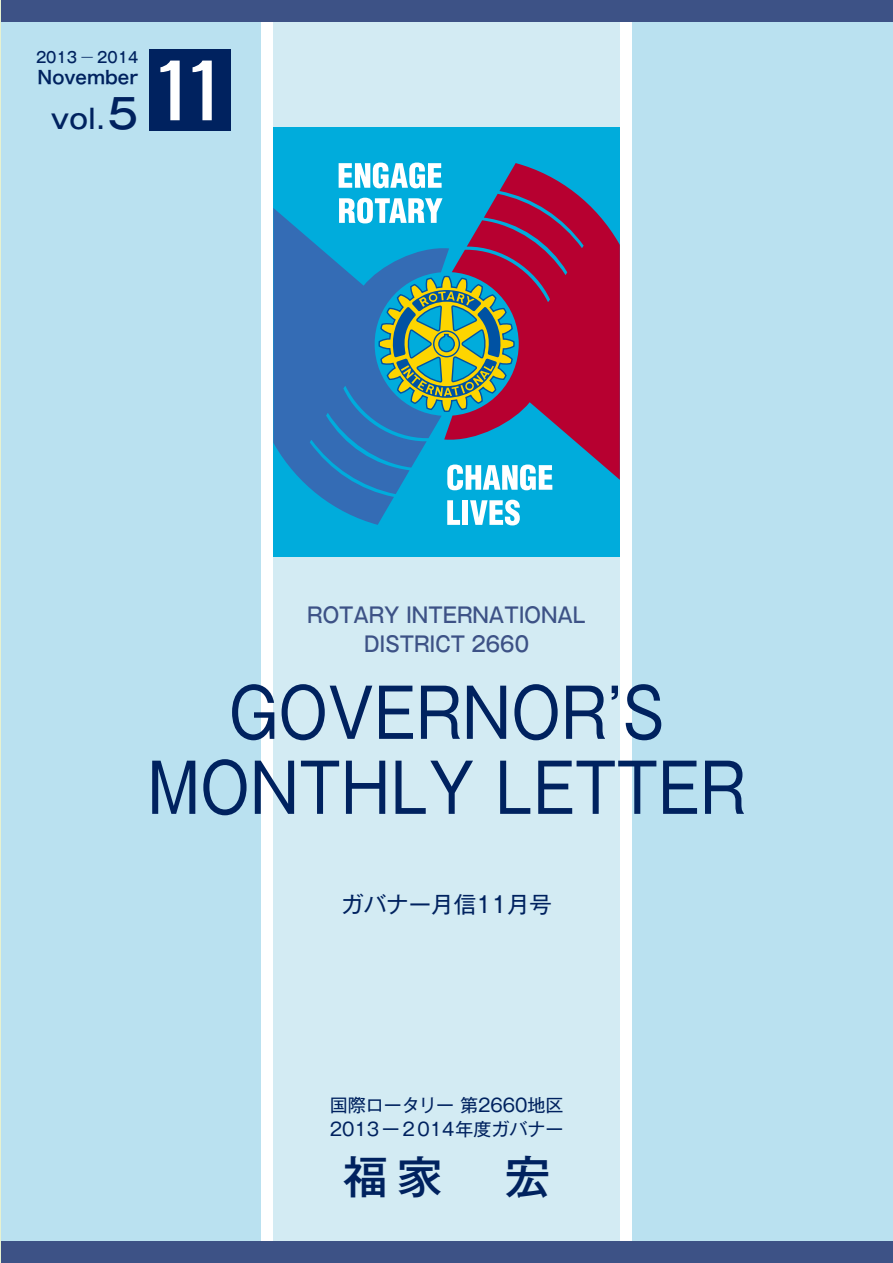
<style>
.page{position:relative;width:893px;height:1263px;background:#fff}
.page>*{position:absolute;margin:0;border:0;box-sizing:border-box;transform-origin:0 0}
.t1{font:67.5px/75px "Gothic MB101 Pr 6 N";color:#00225f;text-align:center;scale:.9 1}
.t2{font:500 45px "Gothic MB101 Pr 6 N";color:#00225f}
.t3{font:500 27px "Gothic MB101 Pr 6 N";color:#00225f}
.t4{font:22.5px "Gothic MB101 Pr 6 N";color:#00225f}
.t5{font:500 21px "Gothic MB101 Pr 6 N";color:#3d5286;scale:.9 1}
.t6{font:18px "Gothic MB101 Pr 6 N";color:#00225f}
.t7{font:18px "Hira Kaku Pro W6";color:#00225f}
.t8{font:500 15px "Gothic MB101 Pr 6 N";color:#00225f;scale:.9 1}
.s1{font-weight:300}
.s2{font-size:40.5px}
</style>
<div class="page">
<div style="left:273px;top:0;width:347px;height:1263px;background:#d3ebf3"></div>
<div style="left:633px;top:0;width:260px;height:1263px;background:#bae1f0"></div>
<div style="left:0;top:0;width:261px;height:1263px;background:#bae1f0"></div>
<div style="left:273px;top:128px;width:347px;height:429px;background:#00acdc"></div>
<svg style="left:339px;top:163px;width:103px;height:25px"></svg>
<svg style="left:339px;top:198px;width:104px;height:10px"></svg>
<svg style="left:449px;top:480px;width:103px;height:10px"></svg>
<svg style="left:449px;top:500px;width:11px;height:25px"></svg>
<div style="left:462px;top:500px;width:6px;height:25px;background:#fff"></div>
<svg style="left:470px;top:500px;width:50px;height:25px"></svg>
<svg style="left:449px;top:163px;width:171px;height:317px;fill:#b70030"></svg>
<svg style="left:273px;top:208px;width:176px;height:317px;fill:#346cb5"></svg>
<div style="left:0;top:1242px;width:893px;height:21px;background:#3d5286"></div>
<div style="left:0;top:0;width:893px;height:21px;background:#3d5286"></div>
<div style="left:149px;top:49px;width:82px;height:82px;background:#00225f"></div>
<hr style="left:0;top:0;width:1px;height:1263px;background:#e7f1d0">
<p class="t8" style="left:36px;top:45px;width:115px">2013 <span class="s1">ー</span> 2014</p>
<p class="t7" style="left:38px;top:61px;width:102px">November</p>
<p class="t3" style="left:51px;top:96px;width:177px">vol.<span class="s2">5</span> <sup>11</sup></p>
<p class="t5" style="left:307px;top:597px;width:311px">ROTARY INTERNATIONAL</p>
<p class="t5" style="left:364px;top:627px;width:185px">DISTRICT 2660</p>
<h1 class="t1" style="left:147px;top:671px;width:666px">GOVERNORʼS<br>MONTHLY LETTER</h1>
<p class="t4" style="left:341px;top:886px;width:212px">ガバナー月信11月号</p>
<p class="t6" style="left:330px;top:1090px;width:235px">国際ロータリー 第2660地区</p>
<p class="t6" style="left:330px;top:1114px;width:235px">2013ー2014年度ガバナー</p>
<h2 class="t2" style="left:343px;top:1139px;width:208px">福家　宏</h2>
</div>
